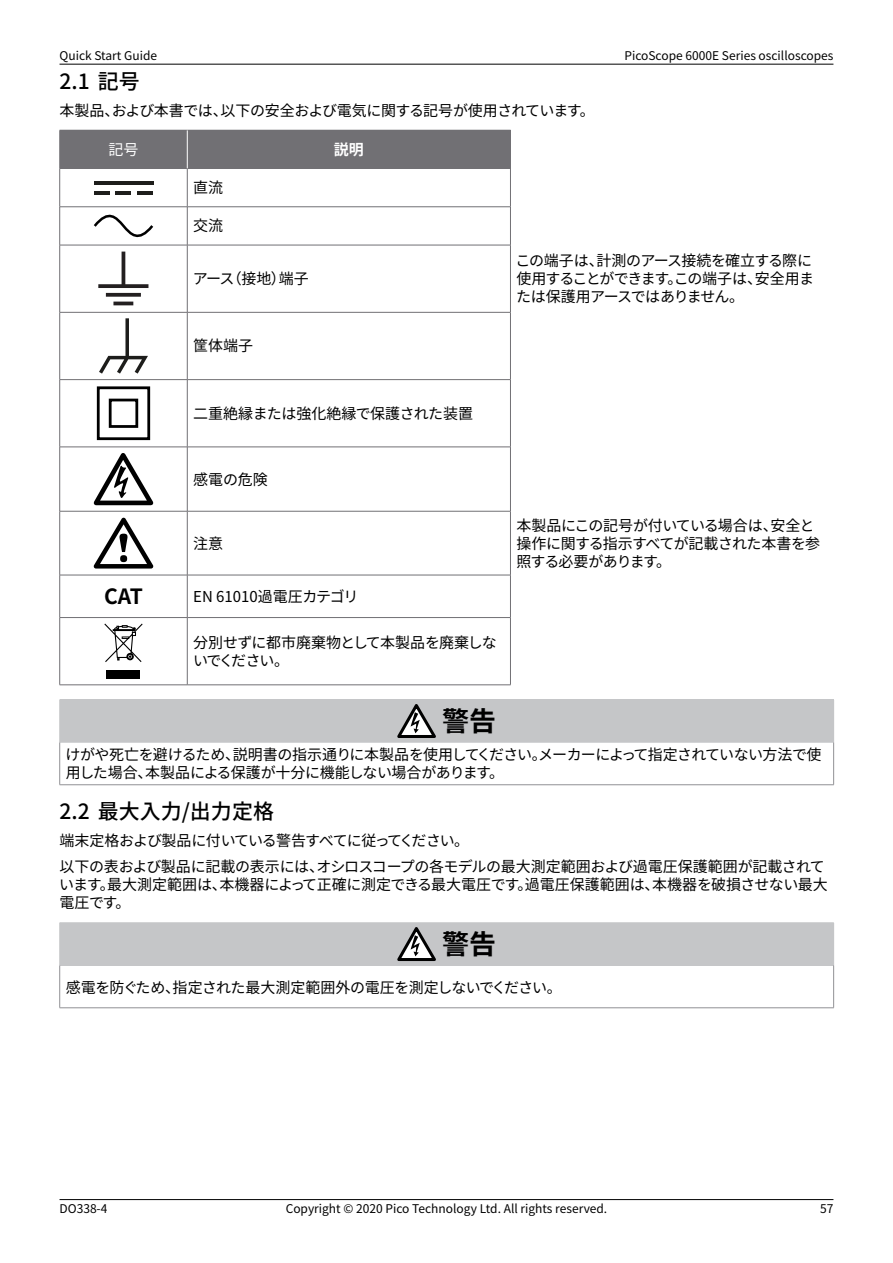
<style>
.page{position:relative;width:893px;height:1263px;background:#fff}
.page>*{position:absolute;margin:0;border:0;box-sizing:border-box;transform-origin:0 0}
.t1{font:700 27px "Noto Sans CJ Kjp";color:#000}
.t2{font:500 21px "Noto Sans CJ Kjp";color:#000}
.t3{font:700 21px "Noto Sans CJ Kjp";color:#000}
.t4{font:15px/18px "Noto Sans CJ Kjp";letter-spacing:-.025em;color:#000}
.t5{font:15px/18px "Noto Sans CJ Kjp";color:#000}
.t6{font:15px/18px "Noto Sans CJ Kjp";letter-spacing:-.055em;color:#000}
.t7{font:15px "Noto Sans CJ Kjp";color:#fff}
.t8{font:700 15px "Noto Sans CJ Kjp";color:#fff}
.t9{font:12px "Noto Sans CJ Kjp";color:#000}
</style>
<div class="page">
<hr style="left:60px;top:64px;width:773px;height:1px;background:#000">
<hr style="left:60px;top:1199px;width:773px;height:1px;background:#000">
<div style="left:60px;top:130px;width:127px;height:38px;background:#717074"></div>
<div style="left:187px;top:130px;width:323px;height:38px;background:#717074"></div>
<hr style="left:59px;top:169px;width:1px;height:38px;background:#717074">
<hr style="left:59px;top:207px;width:1px;height:38px;background:#717074">
<hr style="left:59px;top:245px;width:1px;height:67px;background:#717074">
<hr style="left:60px;top:206px;width:127px;height:1px;background:#717074">
<hr style="left:60px;top:245px;width:127px;height:1px;background:#717074">
<hr style="left:187px;top:169px;width:1px;height:38px;background:#717074">
<hr style="left:187px;top:207px;width:1px;height:38px;background:#717074">
<hr style="left:187px;top:245px;width:1px;height:67px;background:#717074">
<hr style="left:187px;top:206px;width:324px;height:1px;background:#717074">
<hr style="left:187px;top:245px;width:324px;height:1px;background:#717074">
<hr style="left:510px;top:169px;width:1px;height:38px;background:#717074">
<hr style="left:510px;top:207px;width:1px;height:38px;background:#717074">
<hr style="left:510px;top:245px;width:1px;height:67px;background:#717074">
<hr style="left:59px;top:312px;width:1px;height:67px;background:#717074">
<hr style="left:59px;top:380px;width:1px;height:67px;background:#717074">
<hr style="left:59px;top:447px;width:1px;height:64px;background:#717074">
<hr style="left:60px;top:312px;width:127px;height:1px;background:#717074">
<hr style="left:60px;top:379px;width:127px;height:1px;background:#717074">
<hr style="left:60px;top:447px;width:127px;height:1px;background:#717074">
<hr style="left:187px;top:312px;width:1px;height:67px;background:#717074">
<hr style="left:187px;top:380px;width:1px;height:67px;background:#717074">
<hr style="left:187px;top:447px;width:1px;height:64px;background:#717074">
<hr style="left:187px;top:312px;width:324px;height:1px;background:#717074">
<hr style="left:187px;top:379px;width:324px;height:1px;background:#717074">
<hr style="left:187px;top:447px;width:324px;height:1px;background:#717074">
<hr style="left:510px;top:312px;width:1px;height:67px;background:#717074">
<hr style="left:510px;top:380px;width:1px;height:67px;background:#717074">
<hr style="left:510px;top:447px;width:1px;height:64px;background:#717074">
<hr style="left:59px;top:511px;width:1px;height:64px;background:#717074">
<hr style="left:60px;top:511px;width:127px;height:1px;background:#717074">
<hr style="left:187px;top:511px;width:1px;height:64px;background:#717074">
<hr style="left:187px;top:511px;width:324px;height:1px;background:#717074">
<hr style="left:510px;top:511px;width:1px;height:64px;background:#717074">
<hr style="left:59px;top:575px;width:1px;height:42px;background:#717074">
<hr style="left:59px;top:618px;width:1px;height:67px;background:#717074">
<hr style="left:60px;top:575px;width:127px;height:1px;background:#717074">
<hr style="left:60px;top:617px;width:127px;height:1px;background:#717074">
<hr style="left:60px;top:684px;width:127px;height:1px;background:#717074">
<hr style="left:187px;top:575px;width:1px;height:42px;background:#717074">
<hr style="left:187px;top:618px;width:1px;height:67px;background:#717074">
<hr style="left:187px;top:575px;width:324px;height:1px;background:#717074">
<hr style="left:187px;top:617px;width:324px;height:1px;background:#717074">
<hr style="left:187px;top:684px;width:324px;height:1px;background:#717074">
<hr style="left:510px;top:575px;width:1px;height:42px;background:#717074">
<hr style="left:510px;top:618px;width:1px;height:67px;background:#717074">
<hr style="left:510px;top:130px;width:1px;height:38px;background:#717074">
<hr style="left:187px;top:168px;width:324px;height:1px;background:#717074">
<hr style="left:59px;top:130px;width:1px;height:38px;background:#717074">
<hr style="left:60px;top:168px;width:127px;height:1px;background:#717074">
<hr style="left:187px;top:130px;width:1px;height:38px;background:#fff">
<hr style="left:94px;top:181px;width:59px;height:3px;background:#1d1d1b">
<hr style="left:94px;top:191px;width:15px;height:3px;background:#1d1d1b">
<hr style="left:116px;top:191px;width:15px;height:3px;background:#1d1d1b">
<hr style="left:138px;top:191px;width:15px;height:3px;background:#1d1d1b">
<svg style="left:94px;top:215px;width:59px;height:22px"></svg>
<hr style="left:122px;top:252px;width:3px;height:33px;background:#231f20">
<svg style="left:98px;top:284px;width:50px;height:4px"></svg>
<svg style="left:106px;top:293px;width:35px;height:4px"></svg>
<hr style="left:113px;top:302px;width:20px;height:3px;background:#231f20">
<svg style="left:99px;top:318px;width:49px;height:56px"></svg>
<div style="left:97px;top:386px;width:53px;height:54px;border:3px solid #000"></div>
<div style="left:109px;top:399px;width:29px;height:29px;border:3px solid #000"></div>
<svg style="left:94px;top:453px;width:59px;height:52px"></svg>
<svg style="left:94px;top:518px;width:59px;height:50px"></svg>
<div style="left:107px;top:670px;width:33px;height:9px;background:#000"></div>
<svg style="left:104px;top:623px;width:39px;height:39px"></svg>
<div style="left:60px;top:700px;width:774px;height:42px;background:#c5c6c8"></div>
<hr style="left:60px;top:699px;width:774px;height:1px;background:#c5c6c8">
<hr style="left:59px;top:700px;width:1px;height:42px;background:#c5c6c8">
<hr style="left:60px;top:742px;width:774px;height:1px;background:#c5c6c8">
<hr style="left:59px;top:742px;width:1px;height:42px;background:#919195">
<hr style="left:833px;top:742px;width:1px;height:42px;background:#919195">
<hr style="left:60px;top:784px;width:774px;height:1px;background:#919195">
<svg style="left:397px;top:704px;width:39px;height:34px"></svg>
<div style="left:60px;top:923px;width:774px;height:42px;background:#c5c6c8"></div>
<hr style="left:60px;top:922px;width:774px;height:1px;background:#c5c6c8">
<hr style="left:59px;top:923px;width:1px;height:42px;background:#c5c6c8">
<hr style="left:60px;top:965px;width:774px;height:1px;background:#c5c6c8">
<hr style="left:59px;top:965px;width:1px;height:42px;background:#919195">
<hr style="left:833px;top:965px;width:1px;height:42px;background:#919195">
<hr style="left:60px;top:1007px;width:774px;height:1px;background:#919195">
<svg style="left:397px;top:927px;width:39px;height:34px"></svg>
<p class="t9" style="left:60px;top:48px;width:99px">Quick Start Guide</p>
<p class="t9" style="left:624px;top:49px;width:210px">PicoScope 6000E Series oscilloscopes</p>
<h2 class="t2" style="left:60px;top:69px;width:82px">2.1 記号</h2>
<p class="t4" style="left:60px;top:101px;width:537px">本製品、および本書では、以下の安全および電気に関する記号が使用されています。</p>
<p class="t7" style="left:108px;top:141px;width:31px">記号</p>
<p class="t8" style="left:334px;top:141px;width:31px">説明</p>
<p class="t4" style="left:193px;top:179px;width:31px">直流</p>
<p class="t4" style="left:193px;top:217px;width:31px">交流</p>
<p class="t4" style="left:193px;top:270px;width:118px">アース（接地）端子</p>
<p class="t6" style="left:515px;top:252px;width:300px">この端子は、計測のアース接続を確立する際に使用することができます。この端子は、安全用または保護用アースではありません。</p>
<p class="t4" style="left:193px;top:337px;width:61px">筐体端子</p>
<p class="t4" style="left:193px;top:405px;width:281px">二重絶縁または強化絶縁で保護された装置</p>
<p class="t4" style="left:193px;top:470px;width:76px">感電の危険</p>
<p class="t4" style="left:193px;top:534px;width:31px">注意</p>
<h2 class="t3" style="left:104px;top:584px;width:40px">CAT</h2>
<p class="t5" style="left:193px;top:588px;width:167px">EN 61010過電圧カテゴリ</p>
<p class="t4" style="left:193px;top:633px;width:305px">分別せずに都市廃棄物として本製品を廃棄しないでください。</p>
<p class="t4" style="left:516px;top:516px;width:305px">本製品にこの記号が付いている場合は、安全と操作に関する指示すべてが記載された本書を参照する必要があります。</p>
<h1 class="t1" style="left:442px;top:705px;width:55px">警告</h1>
<p class="t4" style="left:66px;top:746px;width:757px">けがや死亡を避けるため、説明書の指示通りに本製品を使用してください。メーカーによって指定されていない方法で使用した場合、本製品による保護が十分に機能しない場合があります。</p>
<h2 class="t2" style="left:60px;top:799px;width:216px">2.2 最大入力/出力定格</h2>
<p class="t4" style="left:60px;top:827px;width:767px;line-height:26.5px">端末定格および製品に付いている警告すべてに従ってください。<br>以下の表および製品に記載の表示には、オシロスコープの各モデルの最大測定範囲および過電圧保護範囲が記載されて</p>
<p class="t5" style="left:59px;top:876px;width:770px">います。最大測定範囲は、本機器によって正確に測定できる最大電圧です。過電圧保護範囲は、本機器を破損させない最大電圧です。</p>
<h1 class="t1" style="left:442px;top:928px;width:55px">警告</h1>
<p class="t4" style="left:66px;top:978px;width:498px">感電を防ぐため、指定された最大測定範囲外の電圧を測定しないでください。</p>
<p class="t9" style="left:60px;top:1202px;width:49px">DO338-4</p>
<p class="t9" style="left:286px;top:1202px;width:323px">Copyright © 2020 Pico Technology Ltd. All rights reserved.</p>
<p class="t9" style="left:820px;top:1202px;width:15px">57</p>
</div>
